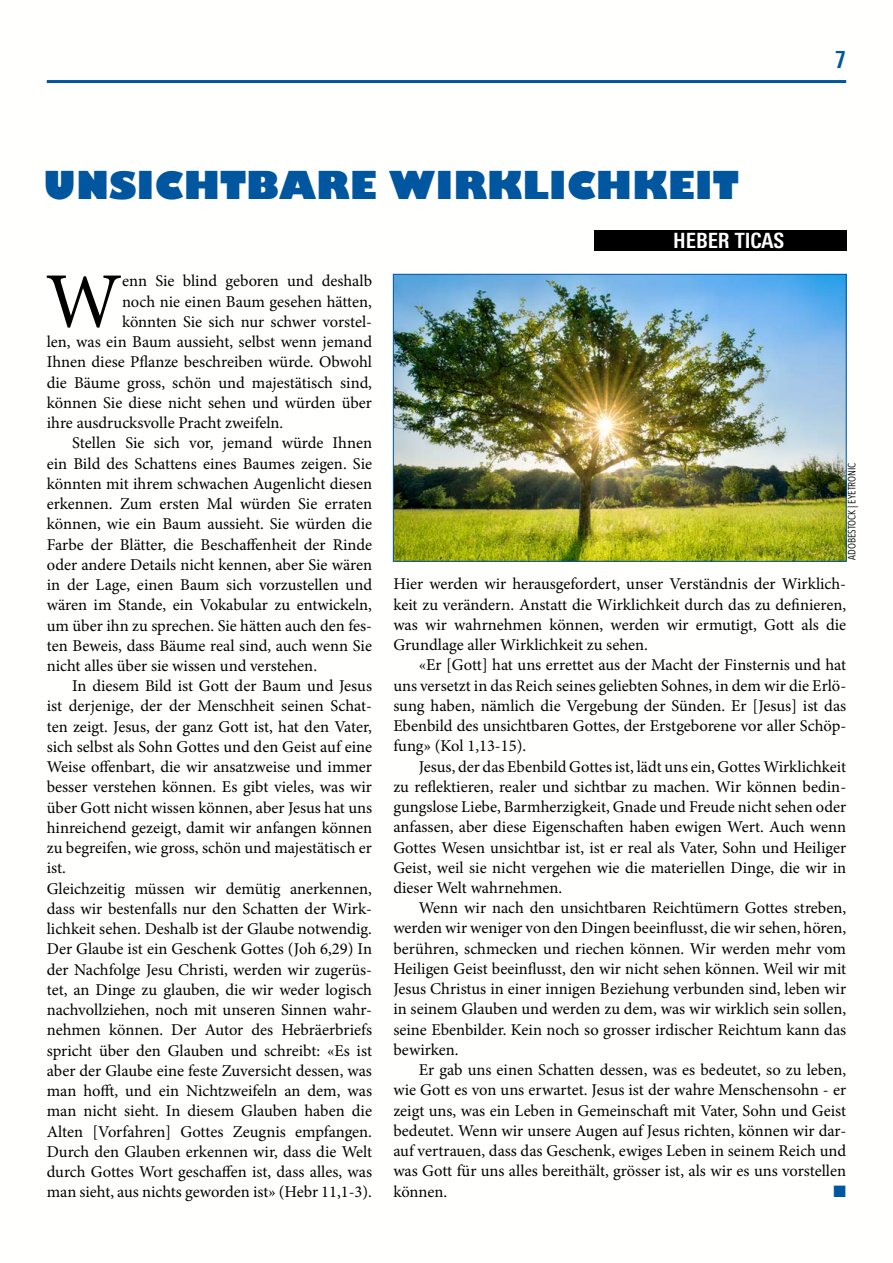
<style>
.page{position:relative;width:893px;height:1263px;background:#fff}
.page>*{position:absolute;margin:0;border:0;box-sizing:border-box;transform-origin:0 0}
.t1{font:78.75px "Minion Pro";color:#000}
.t2{font:800 37.5px "Gill Sans";color:#00569f}
.t3{font:700 condensed 24px "Linotype Univers";color:#00569f}
.t4{font:700 condensed 21px "Linotype Univers";color:#fff}
.t5{font:16.5px/20.2px "Minion Pro";color:#000;text-align:justify}
.t6{font:16.5px "Zapf Dingbats ITC";color:#00569f}
.t7{font:10.5px "Avenir Next Condensed";color:#000}
</style>
<div class="page">
<img style="left:395px;top:276px;width:449px;height:283px">
<div style="left:393px;top:274px;width:453px;height:287px;border:1px solid #00569f"></div>
<div style="left:594px;top:230px;width:252px;height:21px;background:#000"></div>
<hr style="left:47px;top:80px;width:799px;height:3px;background:#00569f">
<h2 class="t2" style="left:44px;top:156px;width:697px">UNSICHTBARE WIRKLICHKEIT</h2>
<p class="t4" style="left:673px;top:228px;width:113px">HEBER TICAS</p>
<h3 class="t3" style="left:835px;top:46px;width:13px">7</h3>
<h1 class="t1" style="left:46px;top:249px;width:78px">W</h1>
<p class="t5" style="left:122px;top:271px;width:252px">enn Sie blind geboren und deshalb</p>
<p class="t5" style="left:122px;top:291px;width:251px">noch nie einen Baum gesehen hätten,</p>
<p class="t5" style="left:122px;top:311px;width:252px">könnten Sie sich nur schwer vorstel-</p>
<p class="t5" style="left:47px;top:332px;width:327px">len, was ein Baum aussieht, selbst wenn jemand</p>
<p class="t5" style="left:47px;top:352px;width:327px">Ihnen diese Pflanze beschreiben würde. Obwohl</p>
<p class="t5" style="left:47px;top:372px;width:327px">die Bäume gross, schön und majestätisch sind,</p>
<p class="t5" style="left:47px;top:392px;width:327px">können Sie diese nicht sehen und würden über</p>
<p class="t5" style="left:47px;top:413px;width:238px">ihre ausdrucksvolle Pracht zweifeln.</p>
<p class="t5" style="left:72px;top:433px;width:301px">Stellen Sie sich vor, jemand würde Ihnen</p>
<p class="t5" style="left:47px;top:453px;width:327px">ein Bild des Schattens eines Baumes zeigen. Sie</p>
<p class="t5" style="left:47px;top:473px;width:327px">könnten mit ihrem schwachen Augenlicht diesen</p>
<p class="t5" style="left:47px;top:494px;width:327px">erkennen. Zum ersten Mal würden Sie erraten</p>
<p class="t5" style="left:47px;top:514px;width:327px">können, wie ein Baum aussieht. Sie würden die</p>
<p class="t5" style="left:47px;top:534px;width:327px">Farbe der Blätter, die Beschaffenheit der Rinde</p>
<p class="t5" style="left:47px;top:554px;width:327px">oder andere Details nicht kennen, aber Sie wären</p>
<p class="t5" style="left:47px;top:575px;width:327px">in der Lage, einen Baum sich vorzustellen und</p>
<p class="t5" style="left:47px;top:595px;width:327px">wären im Stande, ein Vokabular zu entwickeln,</p>
<p class="t5" style="left:47px;top:615px;width:327px">um über ihn zu sprechen. Sie hätten auch den fes-</p>
<p class="t5" style="left:47px;top:635px;width:327px">ten Beweis, dass Bäume real sind, auch wenn Sie</p>
<p class="t5" style="left:47px;top:656px;width:272px">nicht alles über sie wissen und verstehen.</p>
<p class="t5" style="left:72px;top:676px;width:301px">In diesem Bild ist Gott der Baum und Jesus</p>
<p class="t5" style="left:47px;top:696px;width:327px">ist derjenige, der der Menschheit seinen Schat-</p>
<p class="t5" style="left:47px;top:716px;width:327px">ten zeigt. Jesus, der ganz Gott ist, hat den Vater,</p>
<p class="t5" style="left:47px;top:737px;width:327px">sich selbst als Sohn Gottes und den Geist auf eine</p>
<p class="t5" style="left:47px;top:757px;width:327px">Weise offenbart, die wir ansatzweise und immer</p>
<p class="t5" style="left:47px;top:777px;width:327px">besser verstehen können. Es gibt vieles, was wir</p>
<p class="t5" style="left:47px;top:797px;width:327px">über Gott nicht wissen können, aber Jesus hat uns</p>
<p class="t5" style="left:47px;top:818px;width:327px">hinreichend gezeigt, damit wir anfangen können</p>
<p class="t5" style="left:47px;top:838px;width:327px">zu begreifen, wie gross, schön und majestätisch er</p>
<p class="t5" style="left:47px;top:858px;width:21px">ist.</p>
<p class="t5" style="left:47px;top:878px;width:327px">Gleichzeitig müssen wir demütig anerkennen,</p>
<p class="t5" style="left:47px;top:899px;width:327px">dass wir bestenfalls nur den Schatten der Wirk-</p>
<p class="t5" style="left:47px;top:919px;width:327px">lichkeit sehen. Deshalb ist der Glaube notwendig.</p>
<p class="t5" style="left:47px;top:939px;width:327px">Der Glaube ist ein Geschenk Gottes (Joh 6,29) In</p>
<p class="t5" style="left:47px;top:959px;width:327px">der Nachfolge Jesu Christi, werden wir zugerüs-</p>
<p class="t5" style="left:47px;top:980px;width:327px">tet, an Dinge zu glauben, die wir weder logisch</p>
<p class="t5" style="left:47px;top:1000px;width:327px">nachvollziehen, noch mit unseren Sinnen wahr-</p>
<p class="t5" style="left:47px;top:1020px;width:327px">nehmen können. Der Autor des Hebräerbriefs</p>
<p class="t5" style="left:47px;top:1040px;width:327px">spricht über den Glauben und schreibt: «Es ist</p>
<p class="t5" style="left:47px;top:1061px;width:327px">aber der Glaube eine feste Zuversicht dessen, was</p>
<p class="t5" style="left:47px;top:1081px;width:327px">man hofft, und ein Nichtzweifeln an dem, was</p>
<p class="t5" style="left:47px;top:1101px;width:327px">man nicht sieht. In diesem Glauben haben die</p>
<p class="t5" style="left:47px;top:1121px;width:327px">Alten [Vorfahren] Gottes Zeugnis empfangen.</p>
<p class="t5" style="left:47px;top:1141px;width:327px">Durch den Glauben erkennen wir, dass die Welt</p>
<p class="t5" style="left:47px;top:1162px;width:327px">durch Gottes Wort geschaffen ist, dass alles, was</p>
<p class="t5" style="left:47px;top:1182px;width:327px">man sieht, aus nichts geworden ist» (Hebr 11,1-3).</p>
<p class="t7" style="left:843px;top:560px;width:99px;rotate:-90deg">ADOBESTOCK | EYETRONIC</p>
<p class="t5" style="left:393px;top:574px;width:454px">Hier werden wir herausgefordert, unser Verständnis der Wirklich&shy;keit zu verändern. Anstatt die Wirklichkeit durch das zu definieren, was wir wahrnehmen können, werden wir ermutigt, Gott als die Grundlage aller Wirklichkeit zu sehen.</p>
<p class="t5" style="left:393px;top:655px;width:454px;text-indent:26px">«Er [Gott] hat uns errettet aus der Macht der Finsternis und hat uns versetzt in das Reich seines geliebten Sohnes, in dem wir die Erlö&shy;sung haben, nämlich die Vergebung der Sünden. Er [Jesus] ist das Ebenbild des unsichtbaren Gottes, der Erstgeborene vor aller Schöp&shy;fung» (Kol 1,13-15).</p>
<p class="t5" style="left:393px;top:756px;width:454px;text-indent:26px">Jesus, der das Ebenbild Gottes ist, lädt uns ein, Gottes Wirklichkeit zu reflektieren, realer und sichtbar zu machen. Wir können bedin&shy;gungslose Liebe, Barmherzigkeit, Gnade und Freude nicht sehen oder anfassen, aber diese Eigenschaften haben ewigen Wert. Auch wenn Gottes Wesen unsichtbar ist, ist er real als Vater, Sohn und Heiliger Geist, weil sie nicht vergehen wie die materiellen Dinge, die wir in dieser Welt wahrnehmen.</p>
<p class="t5" style="left:393px;top:898px;width:454px;text-indent:26px">Wenn wir nach den unsichtbaren Reichtümern Gottes streben, werden wir weniger von den Dingen beeinflusst, die wir sehen, hören, berühren, schmecken und riechen können. Wir werden mehr vom Heiligen Geist beeinflusst, den wir nicht sehen können. Weil wir mit Jesus Christus in einer innigen Beziehung verbunden sind, leben wir in seinem Glauben und werden zu dem, was wir wirklich sein sollen, seine Ebenbilder. Kein noch so grosser irdischer Reichtum kann das bewirken.</p>
<p class="t5" style="left:393px;top:1060px;width:454px;text-indent:26px">Er gab uns einen Schatten dessen, was es bedeutet, so zu leben, wie Gott es von uns erwartet. Jesus ist der wahre Menschensohn - er zeigt uns, was ein Leben in Gemeinschaft mit Vater, Sohn und Geist bedeutet. Wenn wir unsere Augen auf Jesus richten, können wir dar&shy;auf vertrauen, dass das Geschenk, ewiges Leben in seinem Reich und was Gott für uns alles bereithält, grösser ist, als wir es uns vorstellen können.</p>
<p class="t6" style="left:834px;top:1183px;width:14px">■</p>
</div>
